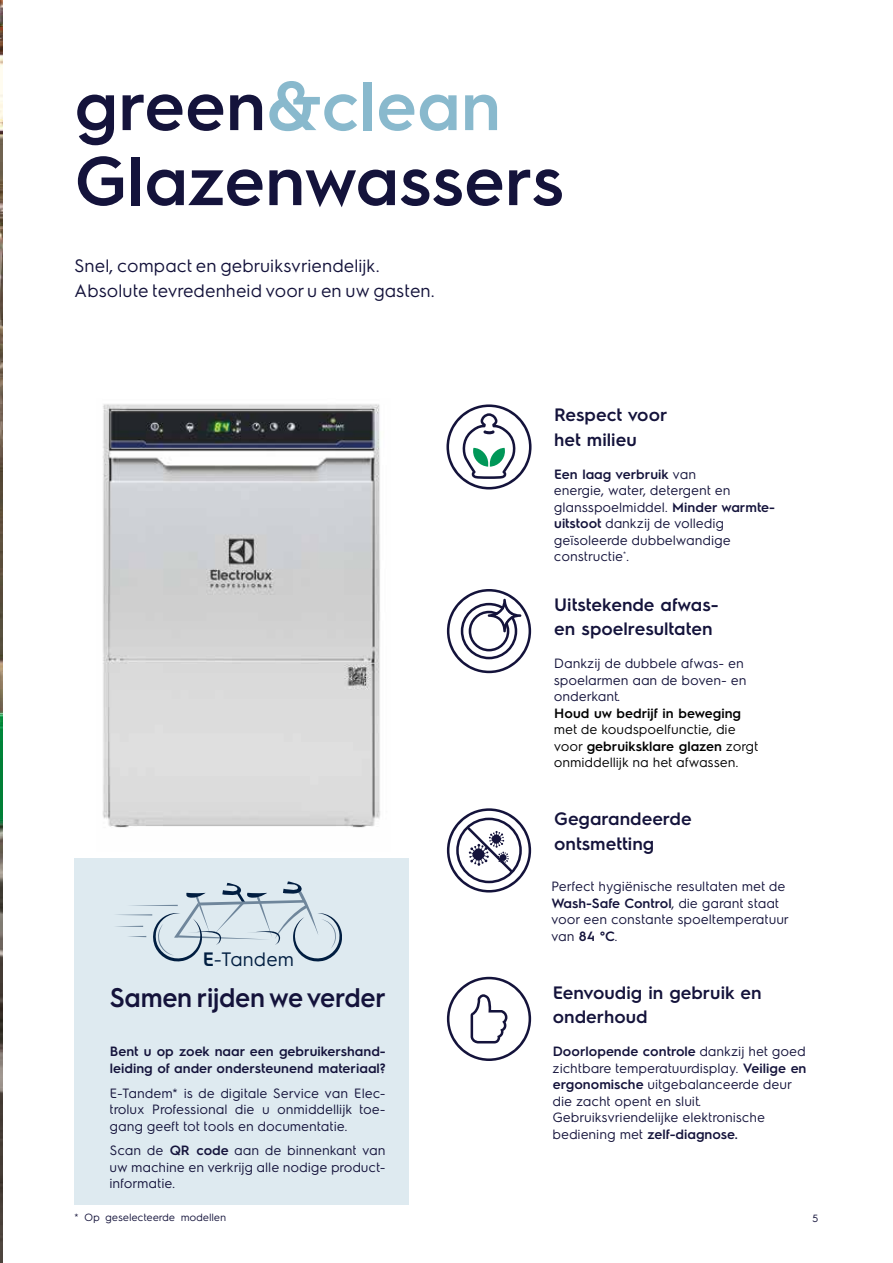
<style>
.page{position:relative;width:893px;height:1263px;background:#fff}
.page>*{position:absolute;margin:0;border:0;box-sizing:border-box;transform-origin:0 0}
.t1{font:600 69px/75px "Electrolux Sans";color:#14133b}
.t2{font:600 27px "Electrolux Sans";letter-spacing:-.01em;color:#14133b;scale:.95 1}
.t3{font:19.5px "Electrolux Sans";color:#011e41}
.t4{font:600 18px/24.8px "Electrolux Sans";color:#14133b}
.t5{font:18px/24.8px "Electrolux Sans";color:#14133b}
.t6{font:13.5px/16.5px "Electrolux Sans";color:#14133b}
.t7{font:13.5px/16.5px "Electrolux Sans";color:#000}
.t8{font:600 13.5px/16.5px "Electrolux Sans";color:#14133b}
.t9{font:600 13.5px "Electrolux Sans";color:#000}
.t10{font:10.5px "Electrolux Sans";color:#14133b}
.s1{color:#89b9cd}
.s2{font-weight:600}
</style>
<div class="page">
<img style="left:102px;top:404px;width:278px;height:424px">
<img style="left:0;top:0;width:2px;height:1263px">
<svg style="left:447px;top:589px;width:84px;height:84px"></svg>
<svg style="left:447px;top:977px;width:84px;height:84px"></svg>
<svg style="left:447px;top:808px;width:84px;height:84px"></svg>
<svg style="left:446px;top:404px;width:85px;height:85px"></svg>
<div style="left:74px;top:858px;width:335px;height:347px;background:#deeaf0"></div>
<svg style="left:116px;top:881px;width:226px;height:81px"></svg>
<h1 class="t1" style="left:74px;top:64px;width:491px">green<span class="s1">&amp;clean<br></span>Glazenwassers</h1>
<h3 class="t5" style="left:74px;top:253px;width:362px">Snel, compact en gebruiksvriendelijk.<br>Absolute tevredenheid voor u en uw gasten.</h3>
<h3 class="t3" style="left:203px;top:945px;width:93px"><span class="s2">E</span>-Tandem</h3>
<h2 class="t2" style="left:110px;top:978px;width:292px">Samen rijden we verder</h2>
<p class="t8" style="left:110px;top:1042px;width:278px">Bent u op zoek naar een gebruikershand&shy;leiding of ander ondersteunend materiaal?</p>
<p class="t6" style="left:110px;top:1084px;width:278px;text-align:justify">E-Tandem* is de digitale Service van Elec&shy;trolux Professional die u onmiddellijk toe&shy;gang geeft tot tools en documentatie.</p>
<p class="t6" style="left:110px;top:1141px;width:278px;text-align:justify">Scan de <span class="s2">QR code</span> aan de binnenkant van uw machine en verkrijg alle nodige product&shy;informatie.</p>
<p class="t10" style="left:74px;top:1210px;width:153px">* Op geselecteerde modellen</p>
<h3 class="t4" style="left:554px;top:401px;width:115px">Respect voor het milieu</h3>
<p class="t6" style="left:554px;top:465px;width:222px"><span class="s2">Een laag verbruik</span> van<br>energie, water, detergent en glansspoelmiddel. <span class="s2">Minder warmte&shy;uitstoot</span> dankzij de volledig geïsoleerde dubbelwandige constructie<sup>*</sup>.</p>
<h3 class="t4" style="left:554px;top:591px;width:166px">Uitstekende afwas&shy;en spoelresultaten</h3>
<p class="t6" style="left:554px;top:655px;width:194px">Dankzij de dubbele afwas- en spoelarmen aan de boven- en onderkant.</p>
<p class="t9" style="left:554px;top:704px;width:188px">Houd uw bedrijf in beweging</p>
<p class="t7" style="left:554px;top:721px;width:206px">met de koudspoelfunctie, die voor <span class="s2">gebruiksklare glazen</span> zorgt onmiddellijk na het afwassen.</p>
<h3 class="t4" style="left:554px;top:805px;width:139px">Gegarandeerde ontsmetting</h3>
<p class="t6" style="left:551px;top:877px;width:239px">Perfect hygiënische resultaten met de<br><span class="s2">Wash-Safe Control</span>, die garant staat voor een constante spoeltemperatuur van <span class="s2">84 °C</span>.</p>
<h3 class="t4" style="left:553px;top:979px;width:210px">Eenvoudig in gebruik en onderhoud</h3>
<p class="t6" style="left:553px;top:1042px;width:255px"><span class="s2">Doorlopende controle</span> dankzij het goed zichtbare temperatuurdisplay. <span class="s2">Veilige en ergonomische</span> uitgebalanceerde deur die zacht opent en sluit.<br>Gebruiksvriendelijke elektronische bediening met <span class="s2">zelf-diagnose.</span></p>
<p class="t10" style="left:812px;top:1210px;width:8px">5</p>
</div>
